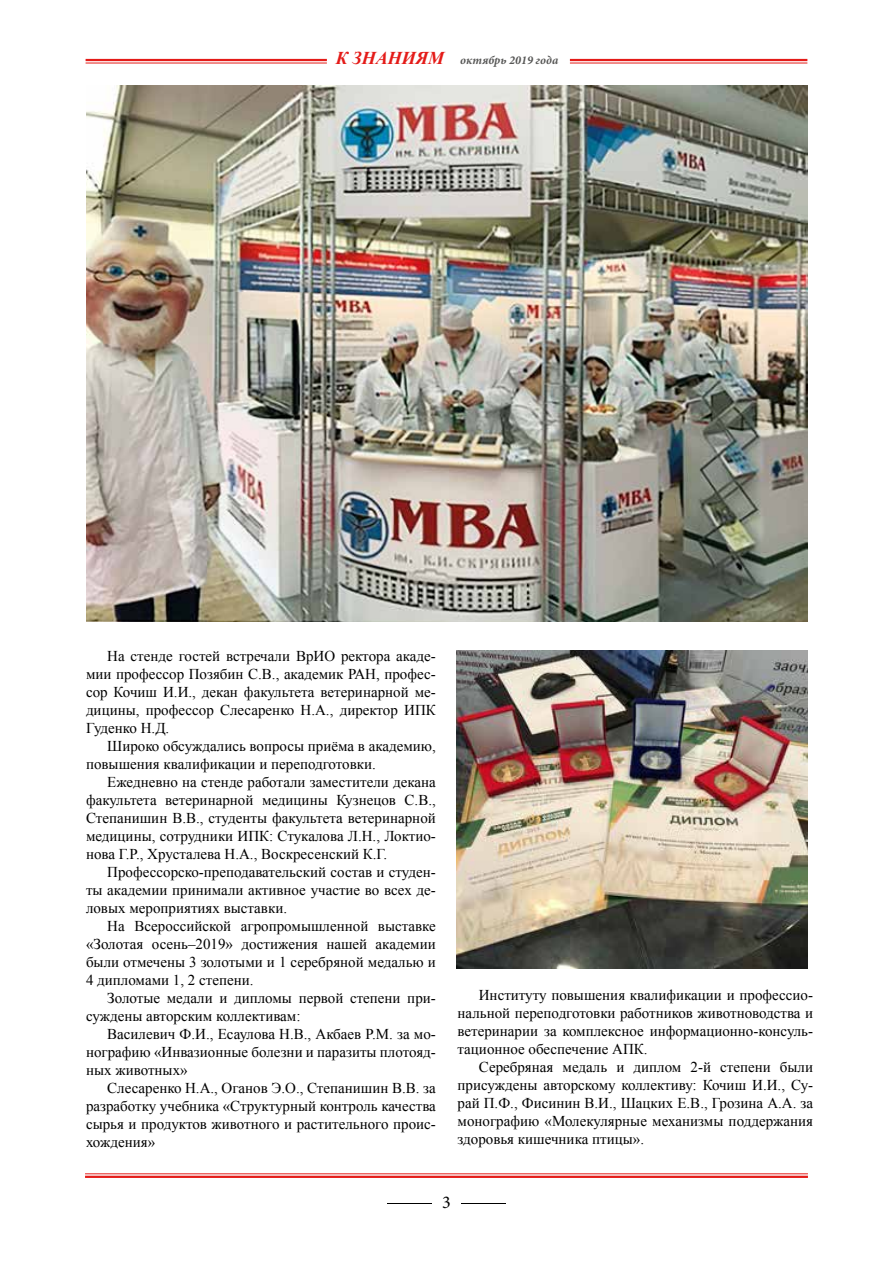
<style>
.page{position:relative;width:893px;height:1263px;background:#fff}
.page>*{position:absolute;margin:0;border:0;box-sizing:border-box;transform-origin:0 0}
.t1{font:18px "Minion Pro";color:#000;scale:3 1}
.t2{font:15px/18px "Times New Roman";color:#000;text-align:justify}
.t3{font:italic 700 12px "Minion Pro";color:#575756}
.s1{font-family:"Times New Roman";font-size:18px;color:#e41b18}
</style>
<div class="page">
<hr style="left:85px;top:1176px;width:723px;height:2px;background:#e41b18">
<hr style="left:85px;top:1173px;width:723px;height:1px;background:#e41b18">
<hr style="left:86px;top:59px;width:241px;height:2px;background:#e41b18">
<hr style="left:86px;top:63px;width:241px;height:1px;background:#e41b18">
<hr style="left:570px;top:59px;width:237px;height:2px;background:#e41b18">
<hr style="left:570px;top:63px;width:237px;height:1px;background:#e41b18">
<img style="left:457px;top:650px;width:350px;height:319px">
<img style="left:87px;top:85px;width:720px;height:537px">
<p class="t3" style="left:336px;top:52px;width:224px"><span class="s1">К ЗНАНИЯМ</span> октябрь 2019 года</p>
<p class="t2" style="left:86px;top:646px;width:351px;text-indent:21px">На стенде гостей встречали ВрИО ректора акаде&shy;мии профессор Позябин С.В., академик РАН, профес&shy;сор Кочиш И.И., декан факультета ветеринарной ме&shy;дицины, профессор Слесаренко Н.А., директор ИПК Гуденко Н.Д.</p>
<p class="t2" style="left:86px;top:736px;width:351px;text-indent:21px">Широко обсуждались вопросы приёма в академию, повышения квалификации и переподготовки.</p>
<p class="t2" style="left:86px;top:772px;width:351px;text-indent:21px">Ежедневно на стенде работали заместители декана факультета ветеринарной медицины Кузнецов С.В., Степанишин В.В., студенты факультета ветеринарной медицины, сотрудники ИПК: Стукалова Л.Н., Локтио&shy;нова Г.Р., Хрусталева Н.А., Воскресенский К.Г.</p>
<p class="t2" style="left:86px;top:862px;width:351px;text-indent:21px">Профессорско-преподавательский состав и студен&shy;ты академии принимали активное участие во всех де&shy;ловых мероприятиях выставки.</p>
<p class="t2" style="left:86px;top:916px;width:351px;text-indent:21px">На Всероссийской агропромышленной выставке «Золотая осень–2019» достижения нашей академии были отмечены 3 золотыми и 1 серебряной медалью и 4 дипломами 1, 2 степени.</p>
<p class="t2" style="left:86px;top:988px;width:351px;text-indent:21px">Золотые медали и дипломы первой степени при&shy;суждены авторским коллективам:</p>
<p class="t2" style="left:86px;top:1024px;width:351px;text-indent:21px">Василевич Ф.И., Есаулова Н.В., Акбаев Р.М. за мо&shy;нографию «Инвазионные болезни и паразиты плотояд&shy;ных животных»</p>
<p class="t2" style="left:86px;top:1078px;width:351px;text-indent:21px">Слесаренко Н.А., Оганов Э.О., Степанишин В.В. за разработку учебника «Структурный контроль качества сырья и продуктов животного и растительного проис&shy;хождения»</p>
<p class="t2" style="left:458px;top:985px;width:357px;text-indent:21px">Институту повышения квалификации и профессио&shy;нальной переподготовки работников животноводства и ветеринарии за комплексное информационно-консуль&shy;тационное обеспечение АПК.</p>
<p class="t2" style="left:458px;top:1057px;width:357px;text-indent:21px">Серебряная медаль и диплом 2-й степени были присуждены авторскому коллективу: Кочиш И.И., Су&shy;рай П.Ф., Фисинин В.И., Шацких Е.В., Грозина А.А. за монографию «Молекулярные механизмы поддержания здоровья кишечника птицы».</p>
<p class="t1" style="left:384px;top:1190px;width:43px">— 3 —</p>
</div>
